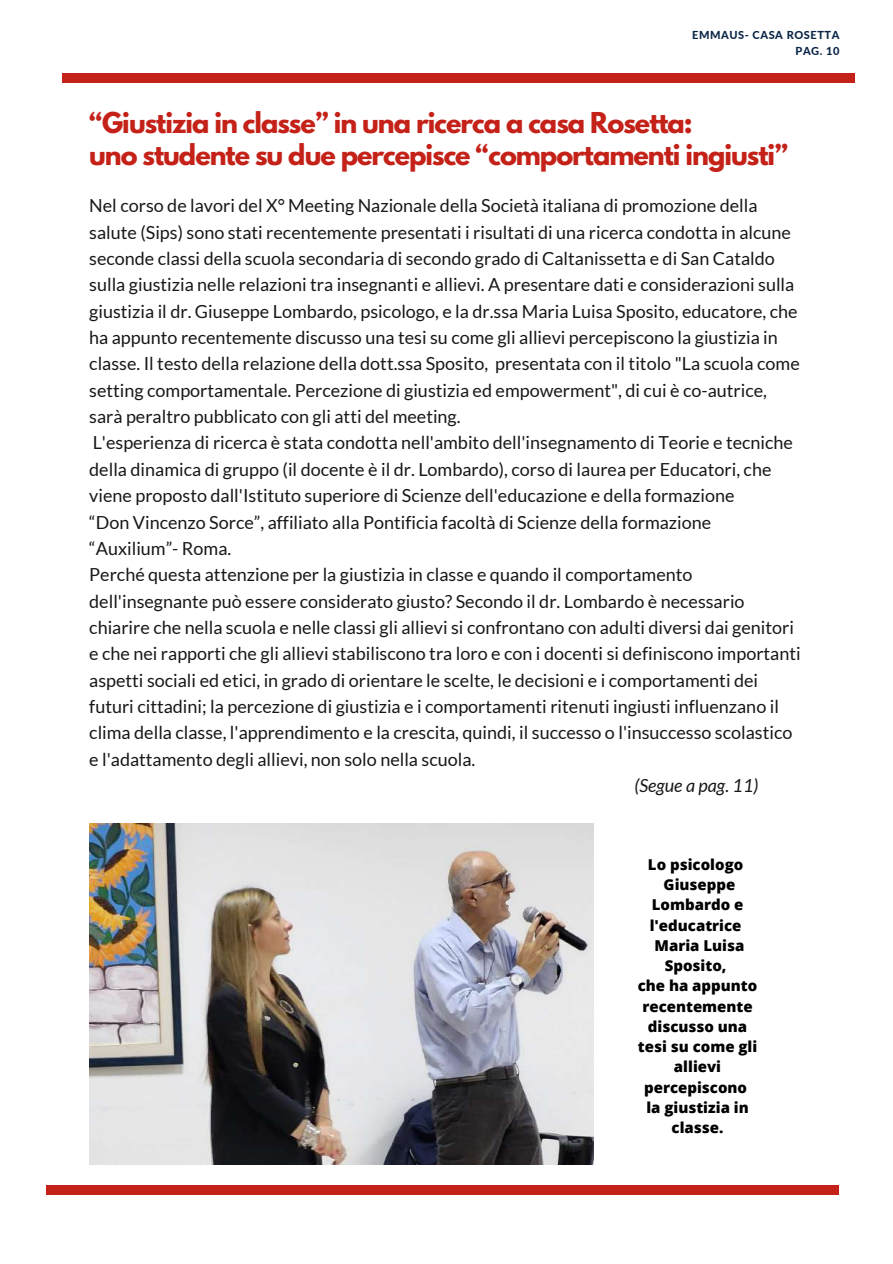
<style>
.page{position:relative;width:893px;height:1264px;background:#fff}
.page>*{position:absolute;margin:0;border:0;box-sizing:border-box;transform-origin:0 0}
.t1{font:700 25.5px/31.7px "League Spartan";letter-spacing:-.04em;color:#c42218}
.t2{font:18px/26.4px "Lato";color:#181818}
.t3{font:italic 18px "Lato";color:#181818}
.t4{font:800 15px/20.2px "Open Sans";color:#000;text-align:center}
.t5{font:800 10.95px/15.3px "Lato";letter-spacing:.05em;color:#092445;text-align:right}
</style>
<div class="page">
<div style="left:62px;top:74px;width:792px;height:9px;background:#c42218"></div>
<div style="left:46px;top:1185px;width:793px;height:9px;background:#c42218"></div>
<img style="left:89px;top:823px;width:504px;height:341px">
<p class="t5" style="left:692px;top:28px;width:149px">EMMAUS- CASA ROSETTA<br>PAG. 10</p>
<h1 class="t1" style="left:89px;top:110px;width:700px">“Giustizia in classe” in una ricerca a casa Rosetta:<br>uno studente su due percepisce “comportamenti ingiusti”</h1>
<p class="t2" style="left:89px;top:192px;width:713px">Nel corso de lavori del X° Meeting Nazionale della Società italiana di promozione della salute (Sips) sono stati recentemente presentati i risultati di una ricerca condotta in alcune seconde classi della scuola secondaria di secondo grado di Caltanissetta e di San Cataldo sulla giustizia nelle relazioni tra insegnanti e allievi. A presentare dati e considerazioni sulla giustizia il dr. Giuseppe Lombardo, psicologo, e la dr.ssa Maria Luisa Sposito, educatore, che ha appunto recentemente discusso una tesi su come gli allievi percepiscono la giustizia in classe. Il testo della relazione della dott.ssa Sposito, presentata con il titolo "La scuola come setting comportamentale. Percezione di giustizia ed empowerment", di cui è co-autrice, sarà peraltro pubblicato con gli atti del meeting.<br>L'esperienza di ricerca è stata condotta nell'ambito dell'insegnamento di Teorie e tecniche della dinamica di gruppo (il docente è il dr. Lombardo), corso di laurea per Educatori, che viene proposto dall'Istituto superiore di Scienze dell'educazione e della formazione<br>“Don Vincenzo Sorce”, affiliato alla Pontificia facoltà di Scienze della formazione “Auxilium”- Roma.<br>Perché questa attenzione per la giustizia in classe e quando il comportamento dell'insegnante può essere considerato giusto? Secondo il dr. Lombardo è necessario chiarire che nella scuola e nelle classi gli allievi si confrontano con adulti diversi dai genitori e che nei rapporti che gli allievi stabiliscono tra loro e con i docenti si definiscono importanti aspetti sociali ed etici, in grado di orientare le scelte, le decisioni e i comportamenti dei futuri cittadini; la percezione di giustizia e i comportamenti ritenuti ingiusti influenzano il clima della classe, l'apprendimento e la crescita, quindi, il successo o l'insuccesso scolastico e l'adattamento degli allievi, non solo nella scuola.</p>
<p class="t3" style="left:634px;top:774px;width:125px">(Segue a pag. 11)</p>
<p class="t4" style="left:637px;top:853px;width:121px">Lo psicologo<br>Giuseppe<br>Lombardo e l'educatrice<br>Maria Luisa<br>Sposito,<br>che ha appunto recentemente discusso una tesi su come gli allievi percepiscono la giustizia in classe.</p>
</div>
